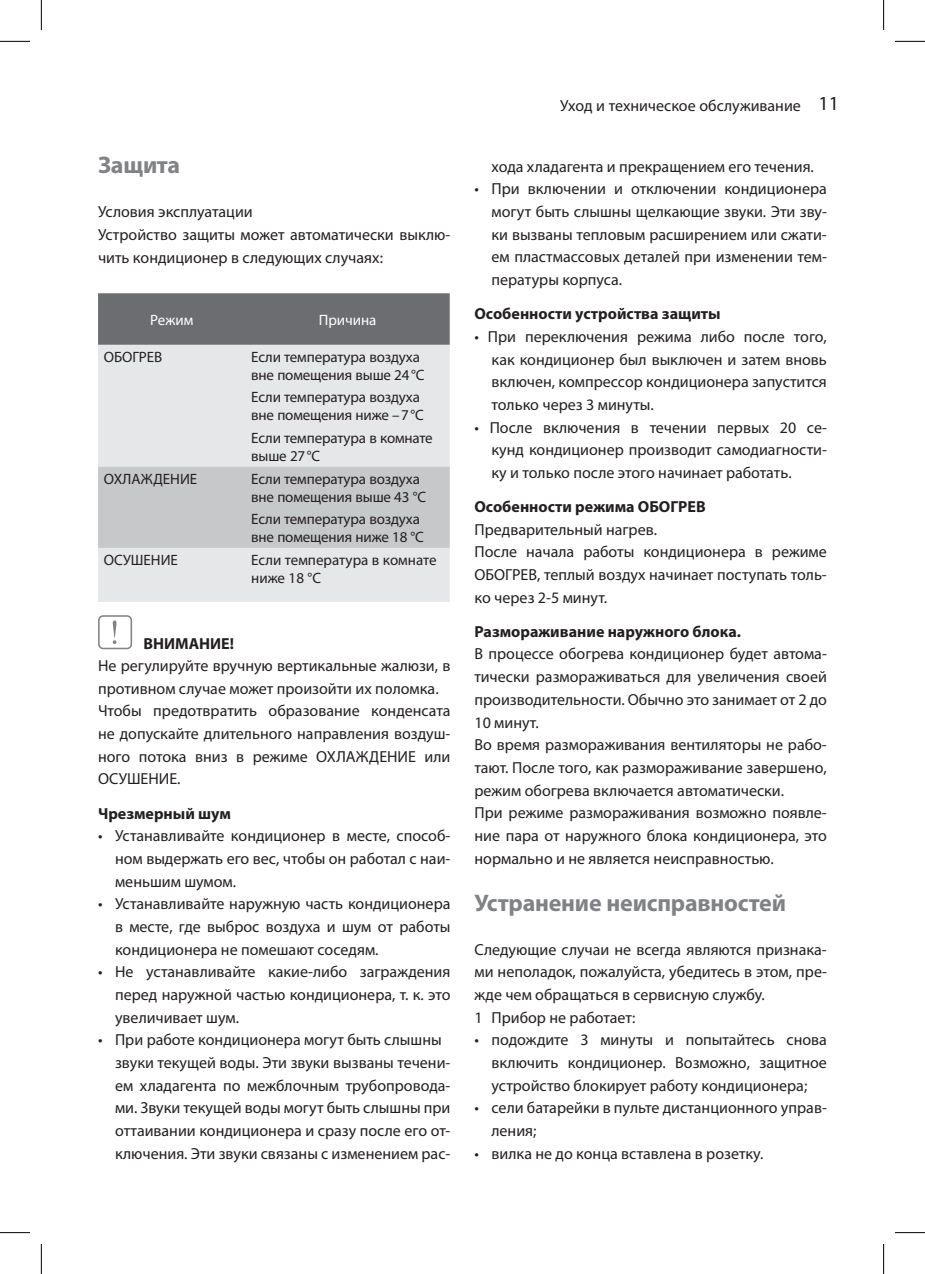
<style>
.page{position:relative;width:925px;height:1274px;background:#fff}
.page>*{position:absolute;margin:0;border:0;box-sizing:border-box;transform-origin:0 0}
.t1{font:700 24px "Myriad Pro";letter-spacing:-.01em;color:#808285}
.t2{font:20px "Myriad Pro";color:#231f20}
.t3{font:16px/22.6px "Myriad Pro";color:#231f20}
.t4{font:700 16px "Myriad Pro";color:#231f20}
.t5{font:15px/18px "Myriad Pro";letter-spacing:-.01em;color:#231f20}
.t6{font:15px "Myriad Pro";color:#fff}
</style>
<div class="page">
<div style="left:98px;top:293px;width:352px;height:52px;background:#6c6d70"></div>
<div style="left:98px;top:345px;width:352px;height:257px;background:#e6e7e9"></div>
<div style="left:98px;top:466px;width:352px;height:82px;background:#c7c8ca"></div>
<svg style="left:98px;top:615px;width:34px;height:34px"></svg>
<hr style="left:0;top:41px;width:30px;height:1px;background:#000">
<hr style="left:895px;top:41px;width:30px;height:1px;background:#000">
<hr style="left:0;top:1232px;width:30px;height:1px;background:#000">
<hr style="left:895px;top:1232px;width:30px;height:1px;background:#000">
<hr style="left:41px;top:0;width:1px;height:30px;background:#000">
<hr style="left:41px;top:1243px;width:1px;height:30px;background:#000">
<hr style="left:883px;top:0;width:1px;height:30px;background:#000">
<hr style="left:883px;top:1243px;width:1px;height:30px;background:#000">
<h1 class="t1" style="left:98px;top:149px;width:84px">Защита</h1>
<p class="t3" style="left:98px;top:200px;width:354px">Условия эксплуатации<br>Устройство защиты может автоматически выклю&shy;чить кондиционер в следующих случаях:</p>
<p class="t6" style="left:150px;top:310px;width:44px">Режим</p>
<p class="t6" style="left:319px;top:310px;width:59px">Причина</p>
<p class="t5" style="left:104px;top:347px;width:60px">ОБОГРЕВ</p>
<p class="t5" style="left:251px;top:347px;width:175px">Если температура воздуха вне помещения выше 24°С</p>
<p class="t5" style="left:251px;top:388px;width:174px">Если температура воздуха вне помещения ниже –7°С</p>
<p class="t5" style="left:251px;top:428px;width:183px">Если температура в комнате выше 27°С</p>
<p class="t5" style="left:104px;top:469px;width:95px">ОХЛАЖДЕНИЕ</p>
<p class="t5" style="left:251px;top:469px;width:176px">Если температура воздуха вне помещения выше 43 °С</p>
<p class="t5" style="left:251px;top:510px;width:174px">Если температура воздуха вне помещения ниже 18 °С</p>
<p class="t5" style="left:104px;top:550px;width:76px">ОСУШЕНИЕ</p>
<p class="t5" style="left:251px;top:550px;width:187px">Если температура в комнате ниже 18 °С</p>
<p class="t4" style="left:143px;top:633px;width:92px">ВНИМАНИЕ!</p>
<p class="t3" style="left:98px;top:654px;width:354px">Не регулируйте вручную вертикальные жалюзи, в противном случае может произойти их поломка.<br>Чтобы предотвратить образование конденсата не допускайте длительного направления воздуш&shy;ного потока вниз в режиме ОХЛАЖДЕНИЕ или ОСУШЕНИЕ.</p>
<p class="t4" style="left:98px;top:802px;width:134px">Чрезмерный шум</p>
<p class="t3" style="left:115px;top:824px;width:337px;text-align:justify;text-indent:-17px">• Устанавливайте кондиционер в месте, способ&shy;ном выдержать его вес, чтобы он работал с наи&shy;меньшим шумом.</p>
<p class="t3" style="left:115px;top:892px;width:337px;text-align:justify;text-indent:-17px">• Устанавливайте наружную часть кондиционера в месте, где выброс воздуха и шум от работы кондиционера не помешают соседям.</p>
<p class="t3" style="left:115px;top:960px;width:337px;text-align:justify;text-indent:-17px">• Не устанавливайте какие-либо заграждения перед наружной частью кондиционера, т. к. это увеличивает шум.</p>
<p class="t3" style="left:115px;top:1028px;width:337px;text-indent:-17px">• При работе кондиционера могут быть слышны звуки текущей воды. Эти звуки вызваны течени&shy;ем хладагента по межблочным трубопровода&shy;ми. Звуки текущей воды могут быть слышны при оттаивании кондиционера и сразу после его от&shy;ключения. Эти звуки связаны с изменением рас-</p>
<p class="t3" style="left:560px;top:94px;width:242px">Уход и техническое обслуживание</p>
<p class="t2" style="left:818px;top:91px;width:22px">11</p>
<p class="t3" style="left:491px;top:155px;width:324px">хода хладагента и прекращением его течения.</p>
<p class="t3" style="left:491px;top:177px;width:337px;text-align:justify;text-indent:-17px">• При включении и отключении кондиционера могут быть слышны щелкающие звуки. Эти зву&shy;ки вызваны тепловым расширением или сжати&shy;ем пластмассовых деталей при изменении тем&shy;пературы корпуса.</p>
<p class="t4" style="left:474px;top:303px;width:248px">Особенности устройства защиты</p>
<p class="t3" style="left:491px;top:325px;width:337px;text-align:justify;text-indent:-17px">• При переключения режима либо после того, как кондиционер был выключен и затем вновь включен, компрессор кондиционера запустится только через 3 минуты.</p>
<p class="t3" style="left:491px;top:415px;width:337px;text-align:justify;text-indent:-17px">• После включения в течении первых 20 се&shy;кунд кондиционер производит самодиагности&shy;ку и только после этого начинает работать.</p>
<p class="t4" style="left:474px;top:496px;width:233px">Особенности режима ОБОГРЕВ</p>
<p class="t3" style="left:474px;top:517px;width:354px">Предварительный нагрев.<br>После начала работы кондиционера в режиме ОБОГРЕВ, теплый воздух начинает поступать толь&shy;ко через 2-5 минут.</p>
<p class="t4" style="left:474px;top:621px;width:268px">Размораживание наружного блока.</p>
<p class="t3" style="left:474px;top:642px;width:354px">В процессе обогрева кондиционер будет автома&shy;тически размораживаться для увеличения своей производительности. Обычно это занимает от 2 до 10 минут.<br>Во время размораживания вентиляторы не рабо&shy;тают. После того, как размораживание завершено, режим обогрева включается автоматически.<br>При режиме размораживания возможно появле&shy;ние пара от наружного блока кондиционера, это нормально и не является неисправностью.</p>
<h1 class="t1" style="left:474px;top:886px;width:313px">Устранение неисправностей</h1>
<p class="t3" style="left:474px;top:937px;width:354px">Следующие случаи не всегда являются признака&shy;ми неполадок, пожалуйста, убедитесь в этом, пре&shy;жде чем обращаться в сервисную службу.<br>1 Прибор не работает:</p>
<p class="t3" style="left:491px;top:1028px;width:337px;text-align:justify;text-indent:-17px">• подождите 3 минуты и попытайтесь снова включить кондиционер. Возможно, защитное устройство блокирует работу кондиционера;</p>
<p class="t3" style="left:491px;top:1096px;width:337px;text-indent:-17px">• сели батарейки в пульте дистанционного управ&shy;ления;</p>
<p class="t3" style="left:474px;top:1141px;width:290px">• вилка не до конца вставлена в розетку.</p>
</div>
